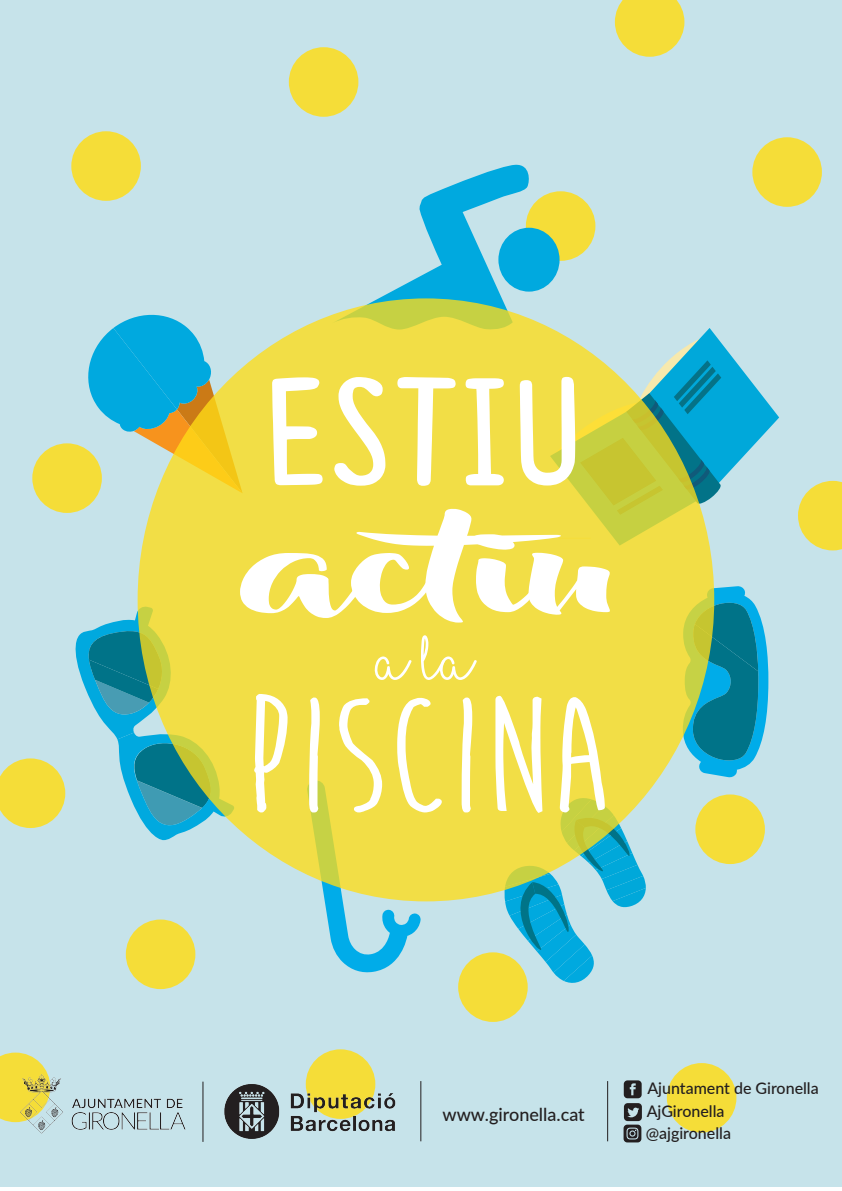
<style>
.page{position:relative;width:842px;height:1191px;background:#fff}
.page>*{position:absolute;margin:0;border:0;box-sizing:border-box;transform-origin:0 0}
.t1{font:700 168px "Moon Flower";color:#fff;scale:1.14 1}
.t2{font:154px "Congratulations DEMO";color:#fff;scale:1.18 1}
.t3{font:112px "Beyond The Mountains";color:#fff;scale:1.95 1}
.t4{font:64px "I Love Christmas";color:#fff;scale:1.05 1}
.t5{font:500 18px "Lato";color:#231f20}
.t6{font:500 16px/22.2px "Lato";color:#231f20}
</style>
<div class="page">
<div style="left:0;top:0;width:842px;height:1186px;background:#c6e3ea"></div>
<svg style="left:306px;top:874px;width:115px;height:99px"></svg>
<svg style="left:682px;top:586px;width:86px;height:191px;background:#1f96b5"></svg>
<svg style="left:502px;top:796px;width:144px;height:187px"></svg>
<svg style="left:84px;top:314px;width:156px;height:179px"></svg>
<div style="left:126px;top:919px;width:69px;height:70px;background:#f5dd38;border-radius:50%"></div>
<div style="left:306px;top:1049px;width:69px;height:70px;background:#f5dd38;border-radius:50%"></div>
<div style="left:667px;top:1063px;width:69px;height:69px;background:#f5dd38;border-radius:50%"></div>
<div style="left:32px;top:443px;width:70px;height:70px;background:#f5dd38;border-radius:50%"></div>
<div style="left:71px;top:131px;width:70px;height:70px;background:#f5dd38;border-radius:50%"></div>
<div style="left:526px;top:191px;width:69px;height:70px;background:#f5dd38;border-radius:50%"></div>
<svg style="left:798px;top:481px;width:44px;height:69px"></svg>
<div style="left:695px;top:794px;width:70px;height:70px;background:#f5dd38;border-radius:50%"></div>
<div style="left:752px;top:137px;width:70px;height:70px;background:#f5dd38;border-radius:50%"></div>
<div style="left:289px;top:47px;width:69px;height:70px;background:#f5dd38;border-radius:50%"></div>
<svg style="left:615px;top:0;width:69px;height:57px;background:#eddd54"></svg>
<div style="left:458px;top:952px;width:70px;height:70px;background:#f5dd38;border-radius:50%"></div>
<svg style="left:0;top:1052px;width:41px;height:70px"></svg>
<svg style="left:0;top:606px;width:235px;height:234px"></svg>
<svg style="left:334px;top:164px;width:197px;height:155px"></svg>
<svg style="left:563px;top:328px;width:216px;height:217px"></svg>
<svg style="left:138px;top:298px;width:576px;height:603px;background:#eedc44"></svg>
<div style="left:498px;top:228px;width:61px;height:64px;background:#00a9df;border-radius:50%"></div>
<img style="left:16px;top:1064px;width:170px;height:70px">
<img style="left:224px;top:1071px;width:172px;height:68px">
<svg style="left:623px;top:1080px;width:19px;height:62px"></svg>
<hr style="left:607px;top:1081px;width:1px;height:60px;background:#231f20">
<hr style="left:420px;top:1081px;width:1px;height:60px;background:#231f20">
<hr style="left:202px;top:1081px;width:1px;height:60px;background:#231f20">
<h2 class="t2" style="left:262px;top:370px;width:275px">ESTIU</h2>
<h3 class="t3" style="left:240px;top:529px;width:197px">actiu</h3>
<h3 class="t4" style="left:377px;top:616px;width:94px">a la</h3>
<h1 class="t1" style="left:240px;top:670px;width:332px">PISCINA</h1>
<p class="t5" style="left:443px;top:1103px;width:144px">www.gironella.cat</p>
<p class="t6" style="left:646px;top:1076px;width:175px">Ajuntament de Gironella<br>AjGironella<br>@ajgironella</p>
</div>
